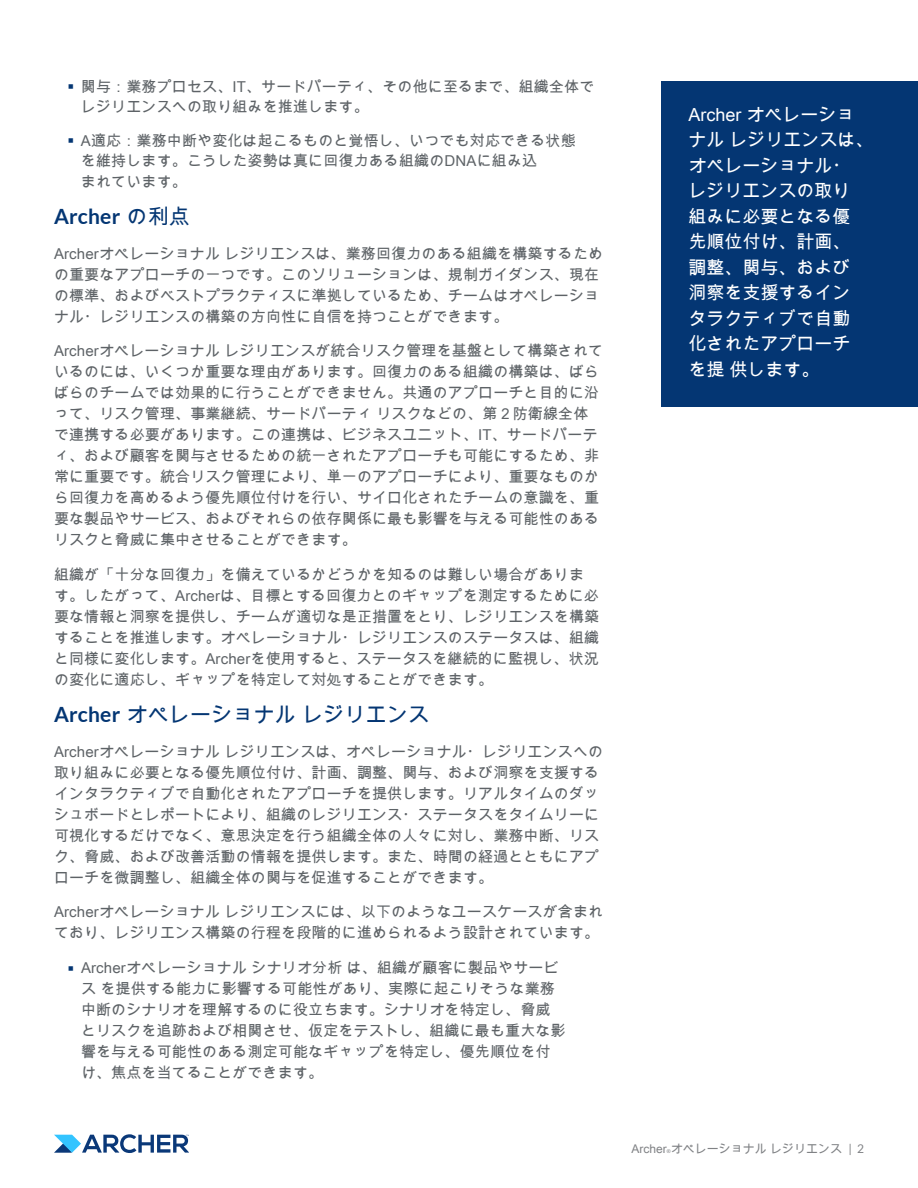
<style>
.page{position:relative;width:918px;height:1188px;background:#fff}
.page>*{position:absolute;margin:0;border:0;box-sizing:border-box;transform-origin:0 0}
.t1{font:21px "Arial Unicode MS";letter-spacing:.01em;color:#043673}
.t2{font:700 21px "Lato";letter-spacing:.01em;color:#043673}
.t3{font:18px/25.5px "Arial Unicode MS";color:#fff}
.t4{font:15px/21px "Arial Unicode MS";letter-spacing:.01em;color:#5e6367}
.t5{font:12px "Arial Unicode MS";color:#808285}
.t6{font:5.25px "Arial Unicode MS";color:#808285}
.s1{color:#043673}
.s2{font-family:"Arial Unicode MS";font-weight:400}
.s3{font-family:"Lato";font-weight:700}
.s4{font-family:"Lato"}
</style>
<div class="page">
<svg style="left:54px;top:1134px;width:135px;height:19px"></svg>
<div style="left:662px;top:81px;width:256px;height:325px;background:#043673"></div>
<p class="t4" style="left:81px;top:76px;width:515px;line-height:20.2px;text-indent:-14px"><span class="s1">▪</span> 関与：業務プロセス、IT、サードパーティ、その他に至るまで、組織全体でレジリエンスへの取り組みを推進します。</p>
<p class="t4" style="left:81px;top:130px;width:496px;text-indent:-13px"><span class="s1">▪</span> A適応：業務中断や変化は起こるものと覚悟し、いつでも対応できる状態を維持します。こうした姿勢は真に回復力ある組織のDNAに組み込<br>まれています。</p>
<h1 class="t2" style="left:54px;top:205px;width:137px">Archer <span class="s2">の利点</span></h1>
<p class="t4" style="left:54px;top:243px;width:551px">Archerオペレーショナル レジリエンスは、業務回復力のある組織を構築するための重要なアプローチの一つです。このソリューションは、規制ガイダンス、現在の標準、およびベストプラクティスに準拠しているため、チームはオペレーショナル・レジリエンスの構築の方向性に自信を持つことができます。</p>
<p class="t4" style="left:54px;top:340px;width:551px">Archerオペレーショナル レジリエンスが統合リスク管理を基盤として構築されているのには、いくつか重要な理由があります。回復力のある組織の構築は、ばらばらのチームでは効果的に行うことができません。共通のアプローチと目的に沿って、リスク管理、事業継続、サードパーティ リスクなどの、第２防衛線全体で連携する必要があります。この連携は、ビジネスユニット、IT、サードパーティ、および顧客を関与させるための統一されたアプローチも可能にするため、非常に重要です。統合リスク管理により、単一のアプローチにより、重要なものから回復力を高めるよう優先順位付けを行い、サイロ化されたチームの意識を、重要な製品やサービス、およびそれらの依存関係に最も影響を与える可能性のあるリスクと脅威に集中させることができます。</p>
<p class="t4" style="left:54px;top:564px;width:547px">組織が「十分な回復力」を備えているかどうかを知るのは難しい場合があります。したがって、Archerは、目標とする回復力とのギャップを測定するために必要な情報と洞察を提供し、チームが適切な是正措置をとり、レジリエンスを構築することを推進します。オペレーショナル・レジリエンスのステータスは、組織と同様に変化します。Archerを使用すると、ステータスを継続的に監視し、状況の変化に適応し、ギャップを特定して対処することができます。</p>
<h1 class="t1" style="left:54px;top:700px;width:377px"><span class="s3">Archer</span> オペレーショナル レジリエンス</h1>
<p class="t4" style="left:54px;top:741px;width:551px">Archerオペレーショナル レジリエンスは、オペレーショナル・レジリエンスへの取り組みに必要となる優先順位付け、計画、調整、関与、および洞察を支援するインタラクティブで自動化されたアプローチを提供します。リアルタイムのダッシュボードとレポートにより、組織のレジリエンス・ステータスをタイムリーに可視化するだけでなく、意思決定を行う組織全体の人々に対し、業務中断、リスク、脅威、および改善活動の情報を提供します。また、時間の経過とともにアプローチを微調整し、組織全体の関与を促進することができます。</p>
<p class="t4" style="left:54px;top:901px;width:551px">Archerオペレーショナル レジリエンスには、以下のようなユースケースが含まれており、レジリエンス構築の行程を段階的に進められるよう設計されています。</p>
<p class="t4" style="left:81px;top:957px;width:486px;text-indent:-14px"><span class="s1">▪</span> Archerオペレーショナル シナリオ分析 は、組織が顧客に製品やサービス を提供する能力に影響する可能性があり、実際に起こりそうな業務中断のシナリオを理解するのに役立ちます。シナリオを特定し、脅威とリスクを追跡および相関させ、仮定をテストし、組織に最も重大な影響を与える可能性のある測定可能なギャップを特定し、優先順位を付け、焦点を当てることができます。</p>
<p class="t3" style="left:688px;top:101px;width:187px">Archer オペレーショナル レジリエンスは、オペレーショナル・<br>レジリエンスの取り<br>組みに必要となる優<br>先順位付け、計画、<br>調整、関与、および<br>洞察を支援するイン<br>タラクティブで自動<br>化されたアプローチ<br>を提 供します。</p>
<p class="t5" style="left:632px;top:1140px;width:234px">Archer オペレーショナル レジリエンス <span class="s4">| 2</span></p>
<p class="t6" style="left:667px;top:1147px;width:5px">®</p>
</div>
